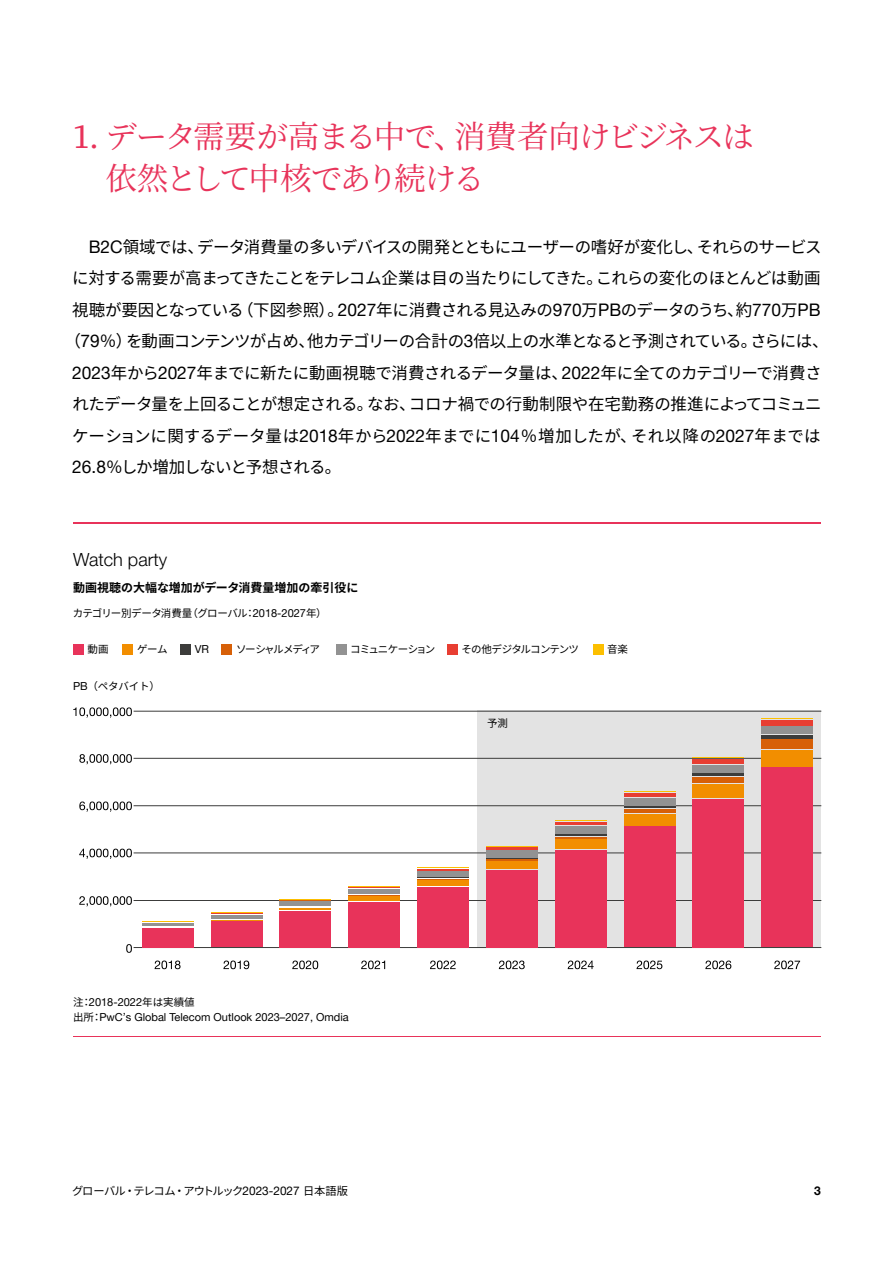
<style>
.page{position:relative;width:893px;height:1263px;background:#fff}
.page>*{position:absolute;margin:0;border:0;box-sizing:border-box;transform-origin:0 0}
.t1{font:31.5px/42px "Noto Serif CJ Kjp";letter-spacing:-.075em;color:#e8335a}
.t2{font:300 18.15px "Helvetica Neue LT Pro";color:#000}
.t3{font:16.5px "Noto Sans CJ Kjp";letter-spacing:-.03em;color:#000}
.t4{font:16.5px "Noto Sans CJ Kjp";letter-spacing:.005em;color:#000}
.t5{font:16.5px "Noto Sans CJ Kjp";letter-spacing:-.055em;color:#000}
.t6{font:16.5px "Noto Sans CJ Kjp";letter-spacing:-.06em;color:#000}
.t7{font:700 12px "Noto Sans CJ Kjp";color:#000}
.t8{font:700 12px "Helvetica Neue LT Pro";color:#000}
.t9{font:11.25px "Noto Sans CJ Kjp";letter-spacing:-.07em;color:#000}
.t10{font:10.95px/14.7px "Helvetica Neue LT Pro";color:#000}
.t11{font:10.5px "Noto Sans CJ Kjp";letter-spacing:-.07em;color:#000}
.t12{font:10.5px "Noto Sans CJ Kjp";letter-spacing:-.13em;color:#000}
.s1{font-family:"ITC Charter Com";font-size:33.15px}
.s2{font-family:"Helvetica Neue LT Pro";font-size:17.4px}
.s3{font-family:"Helvetica Neue LT Pro";font-size:10.95px}
.s4{font-family:"Noto Sans CJ Kjp";font-size:10.5px}
.s5{font-family:"Helvetica Neue LT Pro";font-size:11.85px}
</style>
<div class="page">
<div style="left:477px;top:710px;width:344px;height:238px;background:#e3e3e3"></div>
<hr style="left:134px;top:711px;width:687px;height:1px;background:#3c3c3b">
<hr style="left:134px;top:758px;width:687px;height:1px;background:#3c3c3b">
<hr style="left:134px;top:853px;width:687px;height:1px;background:#3c3c3b">
<hr style="left:134px;top:947px;width:687px;height:1px;background:#3c3c3b">
<hr style="left:134px;top:805px;width:687px;height:1px;background:#3c3c3b">
<hr style="left:134px;top:900px;width:687px;height:1px;background:#3c3c3b">
<hr style="left:73px;top:522px;width:748px;height:1px;background:#e8335a">
<svg style="left:73px;top:707px;width:59px;height:11px"></svg>
<svg style="left:79px;top:754px;width:53px;height:10px"></svg>
<svg style="left:79px;top:849px;width:53px;height:10px"></svg>
<svg style="left:126px;top:944px;width:6px;height:9px"></svg>
<svg style="left:155px;top:960px;width:645px;height:9px"></svg>
<svg style="left:79px;top:801px;width:53px;height:11px"></svg>
<svg style="left:79px;top:896px;width:53px;height:10px"></svg>
<hr style="left:73px;top:1036px;width:748px;height:1px;background:#e8335a">
<div style="left:73px;top:644px;width:11px;height:10px;background:#e8335a"></div>
<div style="left:122px;top:644px;width:11px;height:10px;background:#f28e00"></div>
<div style="left:180px;top:644px;width:10px;height:10px;background:#3c3c3b"></div>
<div style="left:221px;top:644px;width:11px;height:10px;background:#d76008"></div>
<div style="left:336px;top:644px;width:11px;height:10px;background:#929292"></div>
<div style="left:447px;top:644px;width:10px;height:10px;background:#e83e32"></div>
<div style="left:593px;top:644px;width:10px;height:10px;background:#fcbf00"></div>
<div style="left:142px;top:928px;width:51px;height:19px;background:#e8335a"></div>
<div style="left:211px;top:922px;width:51px;height:25px;background:#e8335a"></div>
<div style="left:280px;top:911px;width:51px;height:36px;background:#e8335a"></div>
<div style="left:348px;top:902px;width:52px;height:45px;background:#e8335a"></div>
<div style="left:417px;top:887px;width:52px;height:61px;background:#e8335a"></div>
<div style="left:486px;top:870px;width:52px;height:78px;background:#e8335a"></div>
<div style="left:555px;top:850px;width:51px;height:98px;background:#e8335a"></div>
<div style="left:624px;top:826px;width:51px;height:121px;background:#e8335a"></div>
<div style="left:693px;top:799px;width:51px;height:148px;background:#e8335a"></div>
<div style="left:762px;top:767px;width:51px;height:180px;background:#e8335a"></div>
<hr style="left:142px;top:923px;width:51px;height:2px;background:#929292">
<hr style="left:142px;top:921px;width:51px;height:1px;background:#fcbf00">
<hr style="left:211px;top:920px;width:51px;height:1px;background:#f28e00">
<hr style="left:280px;top:908px;width:51px;height:1px;background:#f28e00">
<hr style="left:280px;top:902px;width:51px;height:4px;background:#929292">
<hr style="left:348px;top:889px;width:52px;height:4px;background:#929292">
<hr style="left:348px;top:897px;width:52px;height:4px;background:#f28e00">
<div style="left:417px;top:881px;width:52px;height:5px;background:#f28e00"></div>
<div style="left:486px;top:862px;width:52px;height:7px;background:#f28e00"></div>
<div style="left:555px;top:840px;width:51px;height:9px;background:#f28e00"></div>
<div style="left:624px;top:814px;width:51px;height:11px;background:#f28e00"></div>
<div style="left:693px;top:784px;width:51px;height:13px;background:#f28e00"></div>
<div style="left:762px;top:750px;width:51px;height:16px;background:#f28e00"></div>
<hr style="left:486px;top:860px;width:52px;height:1px;background:#d76008">
<hr style="left:555px;top:837px;width:51px;height:1px;background:#d76008">
<hr style="left:624px;top:809px;width:51px;height:4px;background:#d76008">
<div style="left:693px;top:777px;width:51px;height:6px;background:#d76008"></div>
<div style="left:762px;top:739px;width:51px;height:10px;background:#d76008"></div>
<hr style="left:486px;top:847px;width:52px;height:2px;background:#e83e32">
<hr style="left:555px;top:822px;width:51px;height:3px;background:#e83e32">
<hr style="left:624px;top:793px;width:51px;height:4px;background:#e83e32">
<hr style="left:693px;top:759px;width:51px;height:4px;background:#e83e32">
<div style="left:762px;top:720px;width:51px;height:5px;background:#e83e32"></div>
<hr style="left:486px;top:858px;width:52px;height:1px;background:#3c3c3b">
<hr style="left:555px;top:834px;width:51px;height:1px;background:#3c3c3b">
<hr style="left:624px;top:807px;width:51px;height:1px;background:#3c3c3b">
<hr style="left:693px;top:774px;width:51px;height:2px;background:#3c3c3b">
<hr style="left:762px;top:735px;width:51px;height:3px;background:#3c3c3b">
<hr style="left:486px;top:846px;width:52px;height:1px;background:#fcbf00">
<hr style="left:555px;top:821px;width:51px;height:1px;background:#fcbf00">
<hr style="left:624px;top:792px;width:51px;height:1px;background:#fcbf00">
<hr style="left:693px;top:757px;width:51px;height:1px;background:#fcbf00">
<hr style="left:762px;top:718px;width:51px;height:1px;background:#fcbf00">
<div style="left:486px;top:850px;width:52px;height:7px;background:#929292"></div>
<div style="left:555px;top:826px;width:51px;height:7px;background:#929292"></div>
<div style="left:624px;top:798px;width:51px;height:7px;background:#929292"></div>
<div style="left:693px;top:765px;width:51px;height:7px;background:#929292"></div>
<div style="left:762px;top:726px;width:51px;height:8px;background:#929292"></div>
<hr style="left:417px;top:879px;width:52px;height:1px;background:#d76008">
<hr style="left:417px;top:877px;width:52px;height:1px;background:#3c3c3b">
<hr style="left:417px;top:867px;width:52px;height:1px;background:#fcbf00">
<div style="left:417px;top:871px;width:52px;height:5px;background:#929292"></div>
<hr style="left:417px;top:869px;width:52px;height:1px;background:#e83e32">
<hr style="left:280px;top:900px;width:51px;height:1px;background:#d76008">
<hr style="left:348px;top:895px;width:52px;height:1px;background:#d76008">
<hr style="left:348px;top:887px;width:52px;height:1px;background:#e83e32">
<hr style="left:348px;top:886px;width:52px;height:1px;background:#fcbf00">
<hr style="left:280px;top:899px;width:51px;height:1px;background:#fcbf00">
<hr style="left:211px;top:913px;width:51px;height:1px;background:#fcbf00">
<hr style="left:211px;top:914px;width:51px;height:1px;background:#e83e32">
<hr style="left:211px;top:915px;width:51px;height:3px;background:#929292">
<h1 class="t1" style="left:105px;top:116px;width:650px;text-indent:-33px"><span class="s1">1.</span> データ需要が高まる中で、消費者向けビジネスは依然として中核であり続ける</h1>
<p class="t3" style="left:89px;top:237px;width:734px"><span class="s2">B2C</span>領域では、データ消費量の多いデバイスの開発とともにユーザーの嗜好が変化し、それらのサービス</p>
<p class="t3" style="left:72px;top:269px;width:750px">に対する需要が高まってきたことをテレコム企業は目の当たりにしてきた。これらの変化のほとんどは動画</p>
<p class="t3" style="left:72px;top:300px;width:750px">視聴が要因となっている（下図参照）。<span class="s2">2027</span>年に消費される見込みの<span class="s2">970</span>万<span class="s2">PB</span>のデータのうち、約<span class="s2">770</span>万<span class="s2">PB</span></p>
<p class="t5" style="left:65px;top:332px;width:766px">（<span class="s2">79</span>％）を動画コンテンツが占め、他カテゴリーの合計の<span class="s2">3</span>倍以上の水準となると予測されている。さらには、</p>
<p class="t3" style="left:72px;top:363px;width:751px"><span class="s2">2023</span>年から<span class="s2">2027</span>年までに新たに動画視聴で消費されるデータ量は、<span class="s2">2022</span>年に全てのカテゴリーで消費さ</p>
<p class="t3" style="left:72px;top:395px;width:751px">れたデータ量を上回ることが想定される。なお、コロナ禍での行動制限や在宅勤務の推進によってコミュニ</p>
<p class="t4" style="left:72px;top:426px;width:750px">ケーションに関するデータ量は<span class="s2">2018</span>年から<span class="s2">2022</span>年までに<span class="s2">104</span>％増加したが、それ以降の<span class="s2">2027</span>年までは</p>
<p class="t6" style="left:72px;top:458px;width:271px"><span class="s2">26.8</span>％しか増加しないと予想される。</p>
<p class="t2" style="left:73px;top:548px;width:95px">Watch party</p>
<p class="t7" style="left:73px;top:581px;width:287px">動画視聴の大幅な増加がデータ消費量増加の牽引役に</p>
<p class="t11" style="left:73px;top:607px;width:255px">カテゴリー別データ消費量（グローバル：<span class="s3">2018-2027</span>年）</p>
<p class="t11" style="left:88px;top:643px;width:23px">動画</p>
<p class="t11" style="left:137px;top:643px;width:32px">ゲーム</p>
<p class="t11" style="left:73px;top:680px;width:88px"><span class="s3">PB</span>（ペタバイト）</p>
<p class="t10" style="left:195px;top:641px;width:16px">VR</p>
<p class="t12" style="left:236px;top:643px;width:86px">ソーシャルメディア</p>
<p class="t11" style="left:350px;top:643px;width:87px">コミュニケーション</p>
<p class="t11" style="left:461px;top:643px;width:119px">その他デジタルコンテンツ</p>
<p class="t11" style="left:487px;top:717px;width:22px">予測</p>
<p class="t11" style="left:607px;top:643px;width:22px">音楽</p>
<p class="t10" style="left:73px;top:994px;width:277px"><span class="s4">注：</span>2018-2022<span class="s4">年は実績値<br>出所：</span>PwC<span class="s4">’</span>s Global Telecom Outlook 2023–2027, Omdia</p>
<p class="t9" style="left:72px;top:1184px;width:277px">グローバル・テレコム・アウトルック<span class="s5">2023-2027</span> 日本語版</p>
<p class="t8" style="left:814px;top:1183px;width:8px">3</p>
</div>
